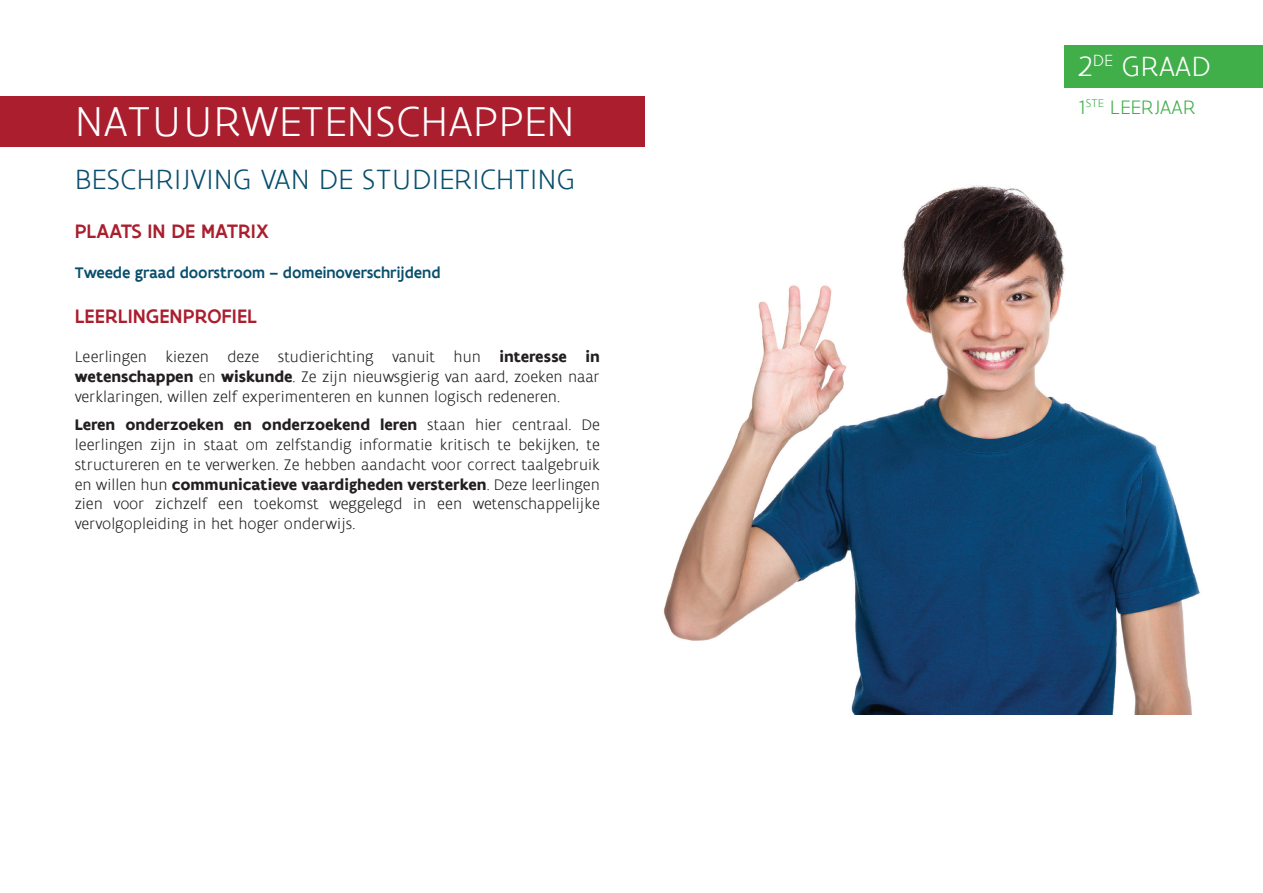
<style>
.page{position:relative;width:1263px;height:893px;background:#fff}
.page>*{position:absolute;margin:0;border:0;box-sizing:border-box;transform-origin:0 0}
.t1{font:300 45px "Flanders Art Sans";letter-spacing:.005em;color:#fff}
.t2{font:300 30px "Flanders Art Sans";letter-spacing:.005em;color:#084e6d}
.t3{font:300 30px "Flanders Art Sans";letter-spacing:.005em;color:#fff}
.t4{font:500 21px "Flanders Art Sans";letter-spacing:.005em;color:#ab1e2e}
.t5{font:300 21px "Flanders Art Sans";letter-spacing:.005em;color:#40ae49}
.t6{font:300 16.5px/19.8px "Flanders Art Sans";color:#231f20;text-align:justify}
.t7{font:500 16.5px "Flanders Art Sans";color:#084e6d}
.s1{font-weight:700}
</style>
<div class="page">
<div style="left:0;top:97px;width:644px;height:50px;background:#ab1e2e"></div>
<img style="left:663px;top:185px;width:537px;height:529px">
<div style="left:1064px;top:45px;width:199px;height:43px;background:#40ae49"></div>
<h1 class="t1" style="left:75px;top:95px;width:502px">NATUURWETENSCHAPPEN</h1>
<h2 class="t2" style="left:75px;top:161px;width:502px">BESCHRIJVING VAN DE STUDIERICHTING</h2>
<p class="t4" style="left:75px;top:218px;width:196px">PLAATS IN DE MATRIX</p>
<p class="t7" style="left:75px;top:262px;width:367px">Tweede graad doorstroom – domeinoverschrijdend</p>
<p class="t4" style="left:75px;top:303px;width:184px">LEERLINGENPROFIEL</p>
<p class="t6" style="left:75px;top:348px;width:527px">Leerlingen kiezen deze studierichting vanuit hun <span class="s1">interesse in wetenschappen</span> en <span class="s1">wiskunde</span>. Ze zijn nieuwsgierig van aard, zoeken naar verklaringen, willen zelf experimenteren en kunnen logisch redeneren.</p>
<p class="t6" style="left:75px;top:415px;width:527px"><span class="s1">Leren onderzoeken en onderzoekend leren</span> staan hier centraal. De leerlingen zijn in staat om zelfstandig informatie kritisch te bekijken, te structureren en te verwerken. Ze hebben aandacht voor correct taalgebruik en willen hun <span class="s1">communicatieve vaardigheden versterken</span>. Deze leerlingen zien voor zichzelf een toekomst weggelegd in een wetenschappelijke vervolgopleiding in het hoger onderwijs.</p>
<h2 class="t3" style="left:1078px;top:48px;width:134px">2<sup>DE</sup> GRAAD</h2>
<p class="t5" style="left:1079px;top:94px;width:118px">1<sup>STE</sup> LEERJAAR</p>
</div>
